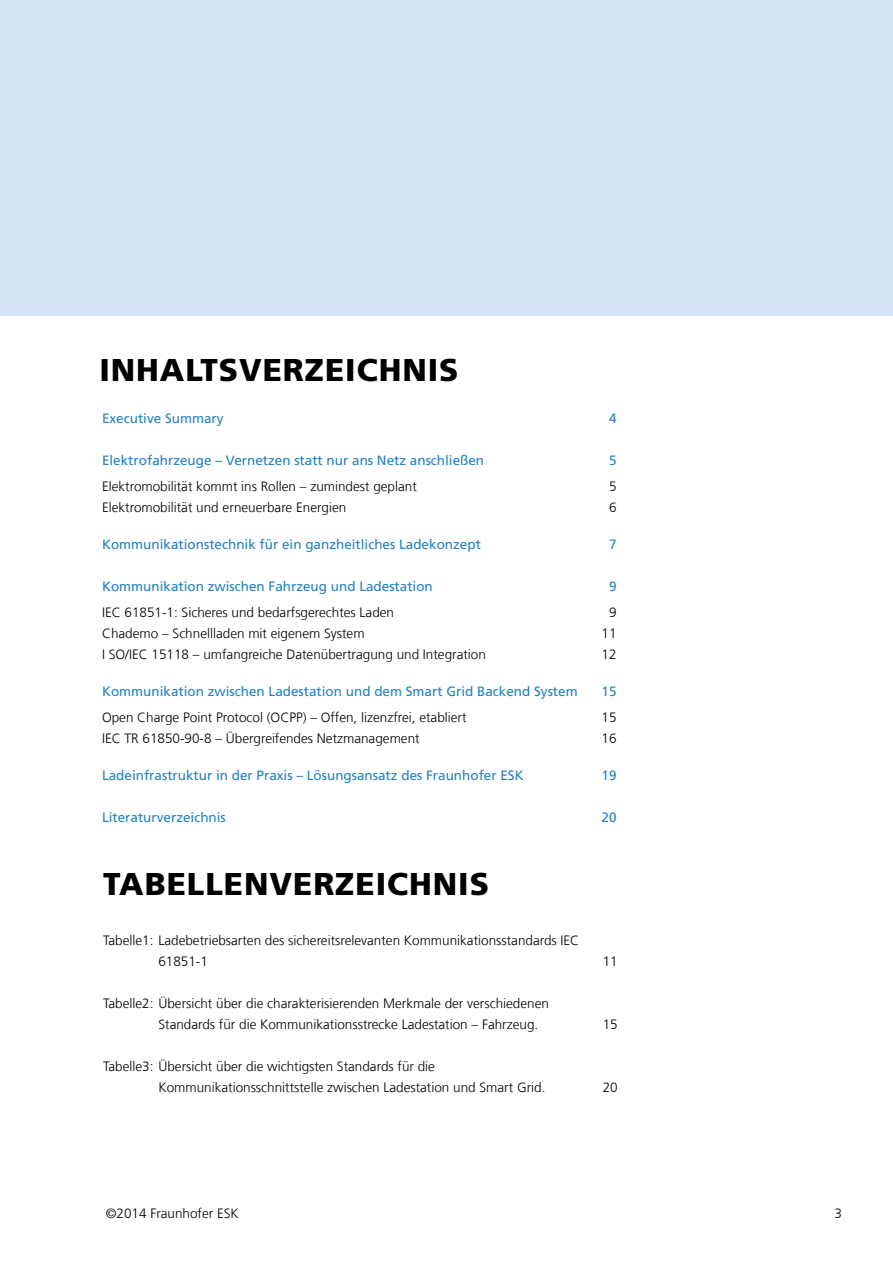
<style>
.page{position:relative;width:893px;height:1263px;background:#fff}
.page>*{position:absolute;margin:0;border:0;box-sizing:border-box;transform-origin:0 0}
.t1{font:900 31.5px "Frutiger LT Com";letter-spacing:.03em;color:#000}
.t2{font:300 13.5px/21px "Frutiger LT Com";color:#000}
.t3{font:13.5px "Frutiger LT Com";color:#2281c4}
</style>
<div class="page">
<div style="left:0;top:0;width:893px;height:315px;background:#d3e5f7"></div>
<h1 class="t1" style="left:99px;top:351px;width:361px">INHALTSVERZEICHNIS</h1>
<p class="t3" style="left:102px;top:411px;width:123px">Executive Summary</p>
<p class="t3" style="left:609px;top:411px;width:9px">4</p>
<p class="t3" style="left:102px;top:453px;width:384px">Elektrofahrzeuge – Vernetzen statt nur ans Netz anschließen</p>
<p class="t3" style="left:609px;top:453px;width:9px">5</p>
<p class="t2" style="left:102px;top:475px;width:316px">Elektromobilität kommt ins Rollen – zumindest geplant</p>
<p class="t2" style="left:609px;top:475px;width:9px">5</p>
<p class="t2" style="left:102px;top:496px;width:246px">Elektromobilität und erneuerbare Energien</p>
<p class="t2" style="left:609px;top:496px;width:9px">6</p>
<p class="t3" style="left:102px;top:537px;width:380px">Kommunikationstechnik für ein ganzheitliches Ladekonzept</p>
<p class="t3" style="left:609px;top:537px;width:9px">7</p>
<p class="t3" style="left:102px;top:579px;width:332px">Kommunikation zwischen Fahrzeug und Ladestation</p>
<p class="t3" style="left:609px;top:579px;width:9px">9</p>
<p class="t2" style="left:102px;top:602px;width:294px">IEC 61851-1: Sicheres und bedarfsgerechtes Laden</p>
<p class="t2" style="left:609px;top:602px;width:9px">9</p>
<p class="t2" style="left:102px;top:623px;width:264px">Chademo – Schnellladen mit eigenem System</p>
<p class="t2" style="left:602px;top:623px;width:17px">11</p>
<p class="t2" style="left:102px;top:644px;width:385px">I SO/IEC 15118 – umfangreiche Datenübertragung und Integration</p>
<p class="t2" style="left:602px;top:644px;width:17px">12</p>
<p class="t3" style="left:102px;top:684px;width:477px">Kommunikation zwischen Ladestation und dem Smart Grid Backend System</p>
<p class="t3" style="left:602px;top:684px;width:17px">15</p>
<p class="t2" style="left:102px;top:707px;width:366px">Open Charge Point Protocol (OCPP) – Offen, lizenzfrei, etabliert</p>
<p class="t2" style="left:602px;top:707px;width:17px">15</p>
<p class="t2" style="left:102px;top:728px;width:319px">IEC TR 61850-90-8 – Übergreifendes Netzmanagement</p>
<p class="t2" style="left:602px;top:728px;width:17px">16</p>
<p class="t3" style="left:102px;top:768px;width:423px">Ladeinfrastruktur in der Praxis – Lösungsansatz des Fraunhofer ESK</p>
<p class="t3" style="left:602px;top:768px;width:17px">19</p>
<p class="t3" style="left:102px;top:810px;width:125px">Literaturverzeichnis</p>
<p class="t3" style="left:602px;top:810px;width:17px">20</p>
<h1 class="t1" style="left:103px;top:865px;width:387px">TABELLENVERZEICHNIS</h1>
<p class="t2" style="left:158px;top:930px;width:422px;text-indent:-55px">Tabelle1: Ladebetriebsarten des sichereitsrelevanten Kommunikationsstandards IEC<br>61851-1</p>
<p class="t2" style="left:158px;top:993px;width:392px;text-indent:-55px">Tabelle2: Übersicht über die charakterisierenden Merkmale der verschiedenen<br>Standards für die Kommunikationsstrecke Ladestation – Fahrzeug.</p>
<p class="t2" style="left:158px;top:1056px;width:389px;text-indent:-55px">Tabelle3: Übersicht über die wichtigsten Standards für die<br>Kommunikationsschnittstelle zwischen Ladestation und Smart Grid.</p>
<p class="t2" style="left:603px;top:951px;width:17px">11</p>
<p class="t2" style="left:603px;top:1014px;width:17px">15</p>
<p class="t2" style="left:603px;top:1077px;width:17px">20</p>
<p class="t2" style="left:106px;top:1203px;width:135px">©2014 Fraunhofer ESK</p>
<p class="t2" style="left:834px;top:1203px;width:9px">3</p>
</div>
